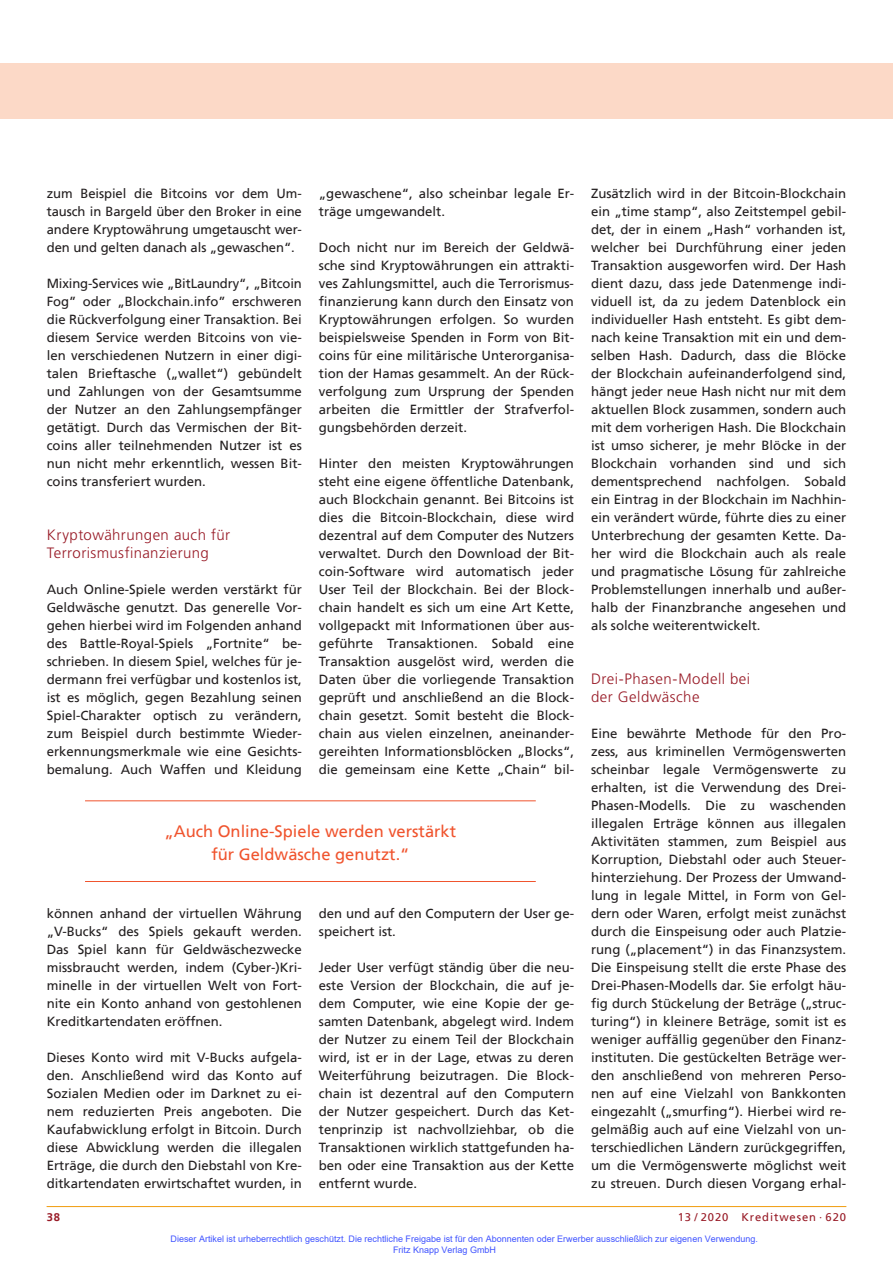
<style>
.page{position:relative;width:893px;height:1263px;background:#fff}
.page>*{position:absolute;margin:0;border:0;box-sizing:border-box;transform-origin:0 0}
.t1{font:16.5px/22.5px "Frutiger";color:#f0542e;text-align:center}
.t2{font:300 15px/18px "Frutiger";letter-spacing:.03em;color:#981a26}
.t3{font:13.2px/18px "Frutiger";color:#231f20;text-align:justify}
.t4{font:11.25px "Frutiger";letter-spacing:.08em;color:#981a26}
.t5{font:700 11.25px "Frutiger";color:#981a26}
.t6{font:9px/10.8px "Arial";color:#4054ff}
</style>
<div class="page">
<div style="left:0;top:64px;width:893px;height:55px;background:#fcd9c7"></div>
<hr style="left:47px;top:1206px;width:799px;height:1px;background:#f1a31e">
<hr style="left:85px;top:800px;width:451px;height:1px;background:#f0542e">
<hr style="left:85px;top:881px;width:451px;height:1px;background:#f0542e">
<p class="t3" style="left:47px;top:185px;width:257px">zum Beispiel die Bitcoins vor dem Um&shy;tausch in Bargeld über den Broker in eine andere Kryptowährung umgetauscht wer&shy;den und gelten danach als „gewaschen“.</p>
<p class="t3" style="left:47px;top:275px;width:257px">Mixing-Services wie „BitLaundry“, „Bitcoin Fog” oder „Blockchain.info” erschweren die Rückverfolgung einer Transaktion. Bei diesem Service werden Bitcoins von vie&shy;len verschiedenen Nutzern in einer digi&shy;talen Brieftasche („wallet“) gebündelt und Zahlungen von der Gesamtsumme der Nutzer an den Zahlungsempfänger getätigt. Durch das Vermischen der Bit&shy;coins aller teilnehmenden Nutzer ist es nun nicht mehr erkenntlich, wessen Bit&shy;coins transferiert wurden.</p>
<p class="t2" style="left:47px;top:526px;width:185px">Kryptowährungen auch für<br>Terrorismusfinanzierung</p>
<p class="t3" style="left:47px;top:581px;width:257px">Auch Online-Spiele werden verstärkt für Geldwäsche genutzt. Das generelle Vor&shy;gehen hierbei wird im Folgenden anhand des Battle-Royal-Spiels „Fortnite“ be&shy;schrieben. In diesem Spiel, welches für je&shy;dermann frei verfügbar und kostenlos ist, ist es möglich, gegen Bezahlung seinen Spiel-Charakter optisch zu verändern, zum Beispiel durch bestimmte Wieder&shy;erkennungsmerkmale wie eine Gesichts&shy;bemalung. Auch Waffen und Kleidung</p>
<p class="t3" style="left:319px;top:185px;width:257px">„gewaschene“, also scheinbar legale Er&shy;träge umgewandelt.</p>
<p class="t3" style="left:319px;top:239px;width:257px">Doch nicht nur im Bereich der Geldwä&shy;sche sind Kryptowährungen ein attrakti&shy;ves Zahlungsmittel, auch die Terrorismus&shy;finanzierung kann durch den Einsatz von Kryptowährungen erfolgen. So wurden beispielsweise Spenden in Form von Bit&shy;coins für eine militärische Unterorganisa&shy;tion der Hamas gesammelt. An der Rück&shy;verfolgung zum Ursprung der Spenden arbeiten die Ermittler der Strafverfol&shy;gungsbehörden derzeit.</p>
<p class="t3" style="left:319px;top:455px;width:257px">Hinter den meisten Kryptowährungen steht eine eigene öffentliche Datenbank, auch Blockchain genannt. Bei Bitcoins ist dies die Bitcoin-Blockchain, diese wird dezentral auf dem Computer des Nutzers verwaltet. Durch den Download der Bit&shy;coin-Software wird automatisch jeder User Teil der Blockchain. Bei der Block&shy;chain handelt es sich um eine Art Kette, vollgepackt mit Informationen über aus&shy;geführte Transaktionen. Sobald eine Transaktion ausgelöst wird, werden die Daten über die vorliegende Transaktion geprüft und anschließend an die Block&shy;chain gesetzt. Somit besteht die Block&shy;chain aus vielen einzelnen, aneinander&shy;gereihten Informationsblöcken „Blocks“, die gemeinsam eine Kette „Chain“ bil-</p>
<p class="t1" style="left:165px;top:821px;width:293px">„Auch Online-Spiele werden verstärkt für Geldwäsche genutzt.“</p>
<p class="t3" style="left:47px;top:905px;width:257px">können anhand der virtuellen Währung „V-Bucks“ des Spiels gekauft werden.<br>Das Spiel kann für Geldwäschezwecke missbraucht werden, indem (Cyber-)Kri&shy;minelle in der virtuellen Welt von Fort&shy;nite ein Konto anhand von gestohlenen Kreditkartendaten eröffnen.</p>
<p class="t3" style="left:47px;top:1049px;width:257px">Dieses Konto wird mit V-Bucks aufgela&shy;den. Anschließend wird das Konto auf Sozialen Medien oder im Darknet zu ei&shy;nem reduzierten Preis angeboten. Die Kaufabwicklung erfolgt in Bitcoin. Durch diese Abwicklung werden die illegalen Erträge, die durch den Diebstahl von Kre&shy;ditkartendaten erwirtschaftet wurden, in</p>
<p class="t3" style="left:319px;top:905px;width:257px">den und auf den Computern der User ge&shy;speichert ist.</p>
<p class="t3" style="left:319px;top:959px;width:257px">Jeder User verfügt ständig über die neu&shy;este Version der Blockchain, die auf je&shy;dem Computer, wie eine Kopie der ge&shy;samten Datenbank, abgelegt wird. Indem der Nutzer zu einem Teil der Blockchain wird, ist er in der Lage, etwas zu deren Weiterführung beizutragen. Die Block&shy;chain ist dezentral auf den Computern der Nutzer gespeichert. Durch das Ket&shy;tenprinzip ist nachvollziehbar, ob die Transaktionen wirklich stattgefunden ha&shy;ben oder eine Transaktion aus der Kette entfernt wurde.</p>
<p class="t3" style="left:591px;top:185px;width:257px">Zusätzlich wird in der Bitcoin-Blockchain ein „time stamp“, also Zeitstempel gebil&shy;det, der in einem „Hash“ vorhanden ist, welcher bei Durchführung einer jeden Transaktion ausgeworfen wird. Der Hash dient dazu, dass jede Datenmenge indi&shy;viduell ist, da zu jedem Datenblock ein individueller Hash entsteht. Es gibt dem&shy;nach keine Transaktion mit ein und dem&shy;selben Hash. Dadurch, dass die Blöcke der Blockchain aufeinanderfolgend sind, hängt jeder neue Hash nicht nur mit dem aktuellen Block zusammen, sondern auch mit dem vorherigen Hash. Die Blockchain ist umso sicherer, je mehr Blöcke in der Blockchain vorhanden sind und sich dementsprechend nachfolgen. Sobald ein Eintrag in der Blockchain im Nachhin&shy;ein verändert würde, führte dies zu einer Unterbrechung der gesamten Kette. Da&shy;her wird die Blockchain auch als reale und pragmatische Lösung für zahlreiche Problemstellungen innerhalb und außer&shy;halb der Finanzbranche angesehen und als solche weiterentwickelt.</p>
<p class="t2" style="left:591px;top:670px;width:161px">Drei-Phasen-Modell bei der Geldwäsche</p>
<p class="t3" style="left:591px;top:725px;width:257px">Eine bewährte Methode für den Pro&shy;zess, aus kriminellen Vermögenswerten scheinbar legale Vermögenswerte zu erhalten, ist die Verwendung des Drei-Phasen-Modells. Die zu waschenden illegalen Erträge können aus illegalen Aktivitäten stammen, zum Beispiel aus Korruption, Diebstahl oder auch Steuer&shy;hinterziehung. Der Prozess der Umwand&shy;lung in legale Mittel, in Form von Gel&shy;dern oder Waren, erfolgt meist zunächst durch die Einspeisung oder auch Platzie&shy;rung („placement“) in das Finanzsystem.<br>Die Einspeisung stellt die erste Phase des Drei-Phasen-Modells dar. Sie erfolgt häu&shy;fig durch Stückelung der Beträge („struc&shy;turing“) in kleinere Beträge, somit ist es weniger auffällig gegenüber den Finanz&shy;instituten. Die gestückelten Beträge wer&shy;den anschließend von mehreren Perso&shy;nen auf eine Vielzahl von Bankkonten eingezahlt („smurfing“). Hierbei wird re&shy;gelmäßig auch auf eine Vielzahl von un&shy;terschiedlichen Ländern zurückgegriffen, um die Vermögenswerte möglichst weit zu streuen. Durch diesen Vorgang erhal-</p>
<p class="t5" style="left:47px;top:1211px;width:15px">38</p>
<p class="t4" style="left:678px;top:1211px;width:170px">13 / 2020 Kreditwesen · 620</p>
<p class="t6" style="left:393px;top:1233px;width:366px;text-indent:-223px">Dieser Artikel ist urheberrechtlich geschützt. Die rechtliche Freigabe ist für den Abonnenten oder Erwerber ausschließlich zur eigenen Verwendung.<br>Fritz Knapp Verlag GmbH</p>
</div>
